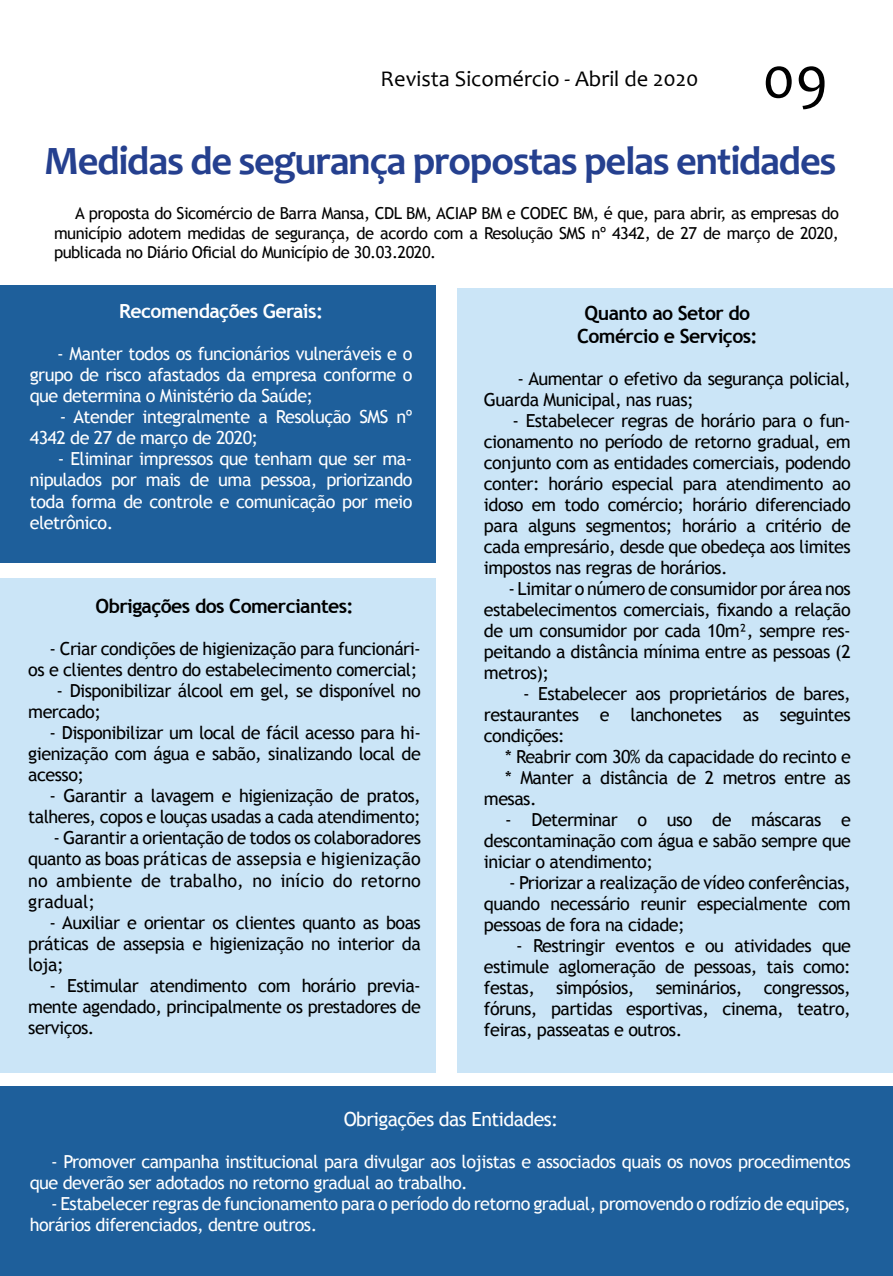
<style>
.page{position:relative;width:893px;height:1276px;background:#fff}
.page>*{position:absolute;margin:0;border:0;box-sizing:border-box;transform-origin:0 0}
.t1{font:60px "Candara";color:#000}
.t2{font:700 40.5px "Candara";letter-spacing:-.03em;color:#25408f}
.t3{font:22.5px "Candara";color:#000}
.t4{font:700 19.5px/22.5px "Trebuchet MS";letter-spacing:-.03em;color:#000;text-align:center}
.t5{font:19.5px "Trebuchet MS";letter-spacing:-.03em;color:#fff}
.t6{font:700 19.5px "Trebuchet MS";letter-spacing:-.03em;color:#fff}
.t7{font:18px/21px "Trebuchet MS";letter-spacing:-.03em;color:#000;text-align:justify}
.t8{font:18px/21px "Trebuchet MS";letter-spacing:-.03em;color:#fff}
.t9{font:16.5px/19.5px "Trebuchet MS";letter-spacing:-.03em;color:#000;text-align:justify}
</style>
<div class="page">
<div style="left:0;top:285px;width:436px;height:278px;background:#1e5f9b"></div>
<div style="left:0;top:578px;width:436px;height:495px;background:#cbe5f7"></div>
<div style="left:457px;top:288px;width:436px;height:785px;background:#cbe5f7"></div>
<div style="left:0;top:1087px;width:893px;height:189px;background:#1e5f9b"></div>
<p class="t3" style="left:381px;top:65px;width:320px">Revista Sicomércio - Abril de 2020</p>
<h1 class="t1" style="left:762px;top:40px;width:67px">09</h1>
<h2 class="t2" style="left:44px;top:136px;width:794px">Medidas de segurança propostas pelas entidades</h2>
<p class="t9" style="left:54px;top:204px;width:786px;text-indent:21px">A proposta do Sicomércio de Barra Mansa, CDL BM, ACIAP BM e CODEC BM, é que, para abrir, as empresas do município adotem medidas de segurança, de acordo com a Resolução SMS nº 4342, de 27 de março de 2020, publicada no Diário Oficial do Município de 30.03.2020.</p>
<p class="t6" style="left:119px;top:299px;width:205px">Recomendações Gerais:</p>
<p class="t8" style="left:30px;top:344px;width:384px;text-align:justify;text-indent:27px">- Manter todos os funcionários vulneráveis e o grupo de risco afastados da empresa conforme o que determina o Ministério da Saúde;</p>
<p class="t8" style="left:30px;top:407px;width:384px;text-indent:30px">- Atender integralmente a Resolução SMS nº<br>4342 de 27 de março de 2020;</p>
<p class="t8" style="left:30px;top:449px;width:384px;text-align:justify;text-indent:28px">- Eliminar impressos que tenham que ser ma&shy;nipulados por mais de uma pessoa, priorizando toda forma de controle e comunicação por meio eletrônico.</p>
<p class="t4" style="left:96px;top:595px;width:260px">Obrigações dos Comerciantes:</p>
<p class="t7" style="left:28px;top:639px;width:394px;text-align:right">- Criar condições de higienização para funcionári-<br>os e clientes dentro do estabelecimento comercial;</p>
<p class="t7" style="left:28px;top:681px;width:394px;text-indent:28px">- Disponibilizar álcool em gel, se disponível no mercado;</p>
<p class="t7" style="left:28px;top:723px;width:394px;text-indent:21px">- Disponibilizar um local de fácil acesso para hi&shy;gienização com água e sabão, sinalizando local de acesso;</p>
<p class="t7" style="left:28px;top:786px;width:394px;text-align:right">- Garantir a lavagem e higienização de pratos, talheres, copos e louças usadas a cada atendimento;</p>
<p class="t7" style="left:28px;top:828px;width:394px;text-indent:25px">- Garantir a orientação de todos os colaboradores quanto as boas práticas de assepsia e higienização no ambiente de trabalho, no início do retorno gradual;</p>
<p class="t7" style="left:28px;top:912px;width:394px;text-indent:21px">- Auxiliar e orientar os clientes quanto as boas práticas de assepsia e higienização no interior da loja;</p>
<p class="t7" style="left:28px;top:975px;width:394px;text-indent:21px">- Estimular atendimento com horário previa&shy;mente agendado, principalmente os prestadores de serviços.</p>
<p class="t4" style="left:577px;top:302px;width:182px">Quanto ao Setor do<br>Comércio e Serviços:</p>
<p class="t7" style="left:484px;top:368px;width:368px;text-indent:33px">- Aumentar o efetivo da segurança policial,<br>Guarda Municipal, nas ruas;</p>
<p class="t7" style="left:484px;top:410px;width:368px;text-indent:29px">- Estabelecer regras de horário para o fun&shy;cionamento no período de retorno gradual, em conjunto com as entidades comerciais, podendo conter: horário especial para atendimento ao idoso em todo comércio; horário diferenciado para alguns segmentos; horário a critério de cada empresário, desde que obedeça aos limites impostos nas regras de horários.</p>
<p class="t7" style="left:484px;top:578px;width:368px;text-indent:24px">- Limitar o número de consumidor por área nos estabelecimentos comerciais, fixando a relação de um consumidor por cada 10m², sempre res&shy;peitando a distância mínima entre as pessoas (2 metros);</p>
<p class="t7" style="left:484px;top:683px;width:368px;text-indent:39px">- Estabelecer aos proprietários de bares, restaurantes e lanchonetes as seguintes condições:</p>
<p class="t7" style="left:505px;top:746px;width:347px">* Reabrir com 30% da capacidade do recinto e</p>
<p class="t7" style="left:505px;top:767px;width:347px">* Manter a distância de 2 metros entre as</p>
<p class="t7" style="left:484px;top:788px;width:54px">mesas.</p>
<p class="t7" style="left:484px;top:809px;width:368px;text-indent:21px">- Determinar o uso de máscaras e descontaminação com água e sabão sempre que iniciar o atendimento;</p>
<p class="t7" style="left:484px;top:872px;width:368px;text-indent:25px">- Priorizar a realização de vídeo conferências, quando necessário reunir especialmente com pessoas de fora na cidade;</p>
<p class="t7" style="left:484px;top:935px;width:368px;text-indent:32px">- Restringir eventos e ou atividades que estimule aglomeração de pessoas, tais como: festas, simpósios, seminários, congressos, fóruns, partidas esportivas, cinema, teatro, feiras, passeatas e outros.</p>
<p class="t5" style="left:344px;top:1107px;width:216px">Obrigações das Entidades:</p>
<p class="t8" style="left:30px;top:1151px;width:822px;text-indent:21px">- Promover campanha institucional para divulgar aos lojistas e associados quais os novos procedimentos que deverão ser adotados no retorno gradual ao trabalho.</p>
<p class="t8" style="left:30px;top:1193px;width:822px;text-indent:21px">- Estabelecer regras de funcionamento para o período do retorno gradual, promovendo o rodízio de equipes, horários diferenciados, dentre outros.</p>
</div>
